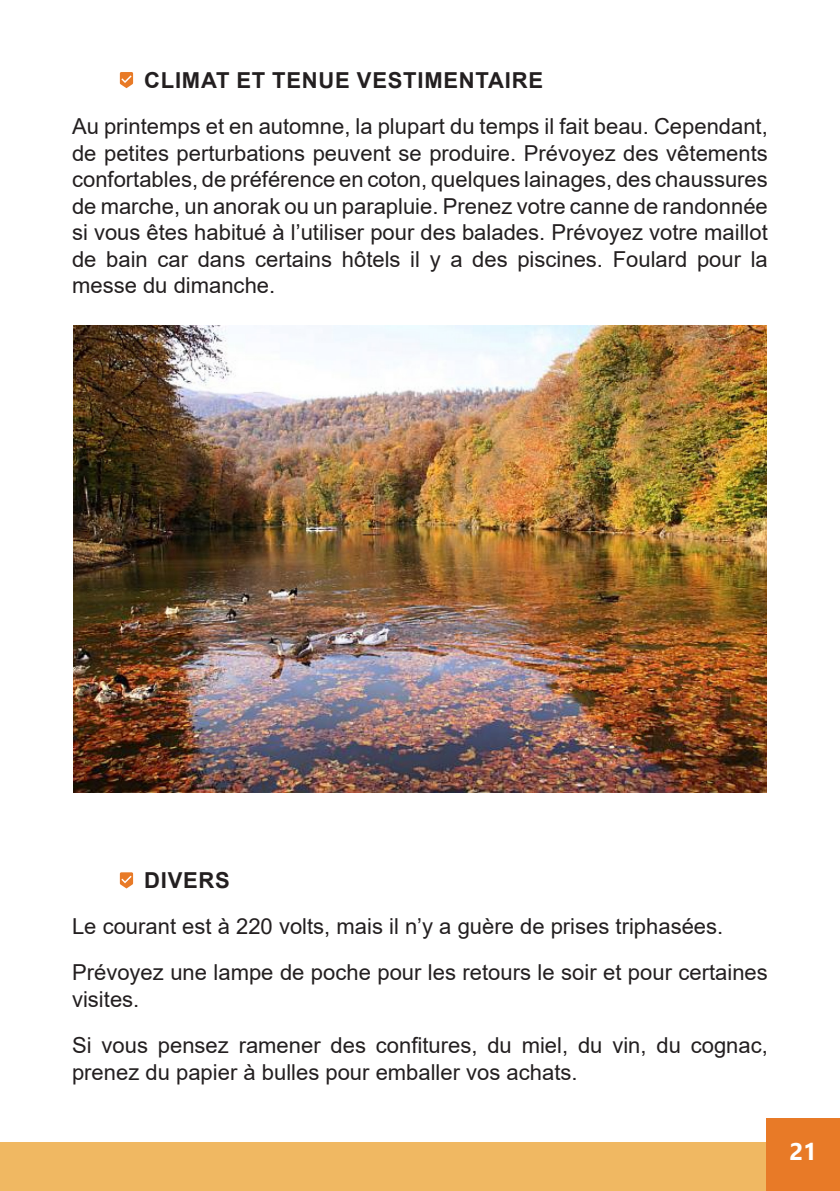
<style>
.page{position:relative;width:840px;height:1191px;background:#fff}
.page>*{position:absolute;margin:0;border:0;box-sizing:border-box;transform-origin:0 0}
.t1{font:700 24px "Segoe UI";color:#fff}
.t2{font:22px/26.4px "Arial";color:#231f20}
.t3{font:700 22px "Arial";letter-spacing:.035em;color:#231f20}
</style>
<div class="page">
<div style="left:0;top:1142px;width:839px;height:49px;background:#f0b862"></div>
<div style="left:766px;top:1119px;width:73px;height:72px;background:#e87a27"></div>
<img style="left:73px;top:325px;width:693px;height:467px">
<svg style="left:120px;top:72px;width:13px;height:16px"></svg>
<svg style="left:120px;top:872px;width:13px;height:16px"></svg>
<p class="t3" style="left:144px;top:65px;width:400px">CLIMAT ET TENUE VESTIMENTAIRE</p>
<p class="t2" style="left:72px;top:113px;width:697px;text-align:justify">Au printemps et en automne, la plupart du temps il fait beau. Cependant, de petites perturbations peuvent se produire. Prévoyez des vêtements confortables, de préférence en coton, quelques lainages, des chaussures de marche, un anorak ou un parapluie. Prenez votre canne de randonnée si vous êtes habitué à l’utiliser pour des balades. Prévoyez votre maillot de bain car dans certains hôtels il y a des piscines. Foulard pour la messe du dimanche.</p>
<p class="t3" style="left:144px;top:864px;width:87px">DIVERS</p>
<p class="t2" style="left:72px;top:913px;width:652px">Le courant est à 220 volts, mais il n’y a guère de prises triphasées.</p>
<p class="t2" style="left:72px;top:959px;width:697px">Prévoyez une lampe de poche pour les retours le soir et pour certaines visites.</p>
<p class="t2" style="left:72px;top:1032px;width:697px">Si vous pensez ramener des confitures, du miel, du vin, du cognac, prenez du papier à bulles pour emballer vos achats.</p>
<p class="t1" style="left:789px;top:1129px;width:29px">21</p>
</div>
